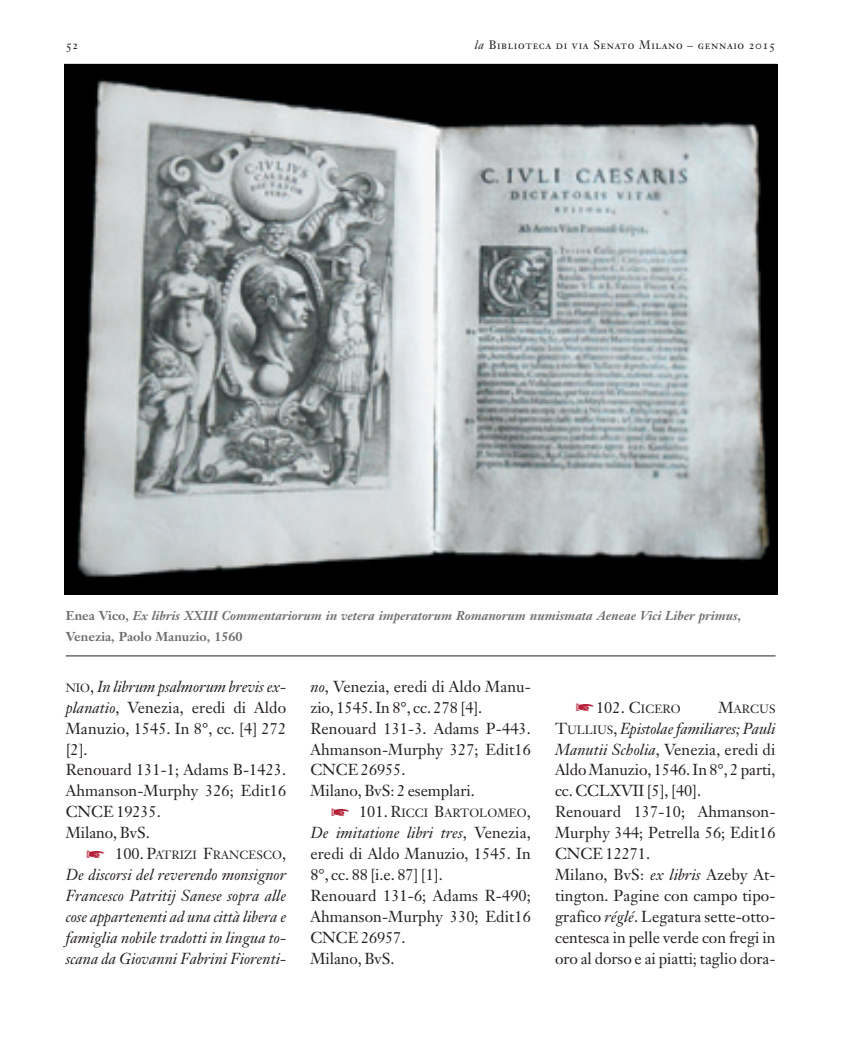
<style>
.page{position:relative;width:851px;height:1064px;background:#fff}
.page>*{position:absolute;margin:0;border:0;box-sizing:border-box;transform-origin:0 0}
.t1{font:15.75px/21px "Janson Text";letter-spacing:.005em;color:#231f20}
.t2{font:italic 15.75px/21px "Janson Text";letter-spacing:.005em;color:#231f20;text-align:justify}
.t3{font:italic 700 12.75px/21px "Janson Text";color:#6c6d70}
.t4{font:12px "Janson Text Roman SC";letter-spacing:.05em;color:#231f20}
.t5{font:11.85px "Janson Text";letter-spacing:.005em;color:#231f20}
.s1{font-family:"Janson Text Italic Os F"}
.s2{font-style:normal}
.s3{font-size:11.85px}
.s4{font-style:italic}
.s5{font-size:15.75px}
</style>
<div class="page">
<img style="left:64px;top:64px;width:713px;height:531px">
<hr style="left:66px;top:655px;width:709px;height:1px;background:#231f20">
<p class="t4" style="left:66px;top:40px;width:15px">52</p>
<p class="t4" style="left:475px;top:40px;width:302px"><span class="s1">la</span> Biblioteca di via Senato Milano – gennaio 2015</p>
<p class="t3" style="left:66px;top:606px;width:677px"><span class="s2">Enea Vico,</span> Ex libris XXIII Commentariorum in vetera imperatorum Romanorum numismata Aeneae Vici Liber primus<span class="s2">,<br>Venezia, Paolo Manuzio, 1560</span></p>
<p class="t1" style="left:66px;top:677px;width:222px"><span class="s3">NIO</span>, <span class="s4">In librum psalmorum brevis ex&shy;planatio</span>, Venezia, eredi di Aldo<br>Manuzio, 1545. In 8°, cc. [4] 272 [2].<br>Renouard 131-1; Adams B-1423.<br>Ahmanson-Murphy 326; Edit16<br>CNCE 19235.<br>Milano, BvS.</p>
<p class="t5" style="left:115px;top:850px;width:173px"><span class="s5">100. P</span>ATRIZI <span class="s5">F</span>RANCESCO<span class="s5">,</span></p>
<p class="t2" style="left:66px;top:866px;width:222px">De discorsi del reverendo monsignor Francesco Patritij Sanese sopra alle cose appartenenti ad una città libera e famiglia nobile tradotti in lingua to&shy;scana da Giovanni Fabrini Fiorenti-</p>
<p class="t1" style="left:310px;top:677px;width:222px"><span class="s4">no</span>, Venezia, eredi di Aldo Manu&shy;zio, 1545. In 8°, cc. 278 [4].<br>Renouard 131-3. Adams P-443.<br>Ahmanson-Murphy 327; Edit16<br>CNCE 26955.<br>Milano, BvS: 2 esemplari.</p>
<p class="t5" style="left:359px;top:808px;width:173px"><span class="s5">101. R</span>ICCI <span class="s5">B</span>ARTOLOMEO<span class="s5">,</span></p>
<p class="t1" style="left:310px;top:823px;width:222px"><span class="s4">De imitatione libri tres</span>, Venezia, eredi di Aldo Manuzio, 1545. In<br>8°, cc. 88 [i.e. 87] [1].<br>Renouard 131-6; Adams R-490;<br>Ahmanson-Murphy 330; Edit16<br>CNCE 26957.<br>Milano, BvS.</p>
<p class="t1" style="left:596px;top:698px;width:86px">102. C<span class="s3">ICERO</span></p>
<p class="t5" style="left:718px;top:703px;width:59px"><span class="s5">M</span>ARCUS</p>
<p class="t1" style="left:555px;top:719px;width:222px">T<span class="s3">ULLIUS</span>, <span class="s4">Epistolae familiares; Pauli<br>Manutii Scholia</span>, Venezia, eredi di<br>Aldo Manuzio, 1546. In 8°, 2 parti, cc. CCLXVII [5], [40].<br>Renouard 137-10; Ahmanson-<br>Murphy 344; Petrella 56; Edit16<br>CNCE 12271.<br>Milano, BvS: <span class="s4">ex libris</span> Azeby At&shy;tington. Pagine con campo tipo&shy;grafico <span class="s4">réglé</span>. Legatura sette-otto&shy;centesca in pelle verde con fregi in oro al dorso e ai piatti; taglio dora-</p>
</div>
